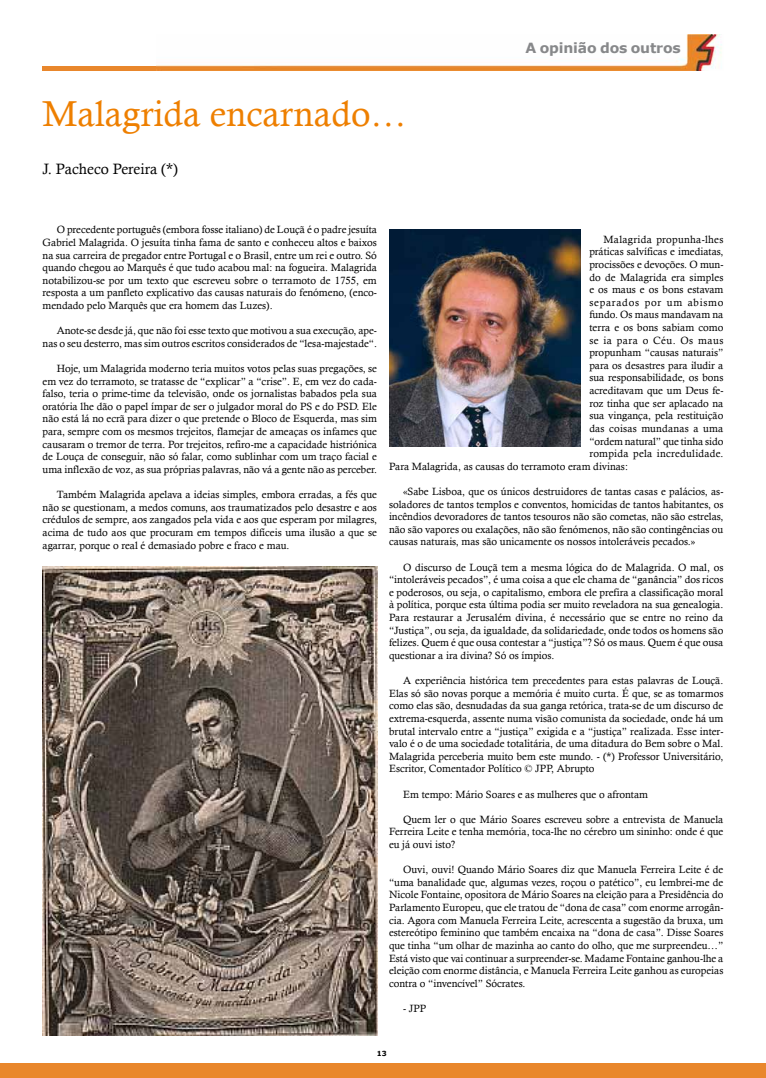
<style>
.page{position:relative;width:766px;height:1078px;background:#fff}
.page>*{position:absolute;margin:0;border:0;box-sizing:border-box;transform-origin:0 0}
.t1{font:36px "Calisto";color:#ee7f00}
.t2{font:15px "Calisto";color:#000}
.t3{font:700 14px "Verdana";letter-spacing:-.01em;color:#87888a}
.t4{font:10.5px/12.6px "Calisto";color:#000;text-align:justify}
.t5{font:10.5px "Calisto";letter-spacing:.025em;color:#000}
.t6{font:10.5px "Calisto";letter-spacing:.02em;color:#000}
.t7{font:10.5px "Calisto";letter-spacing:.07em;color:#000}
.t8{font:10.5px "Calisto";letter-spacing:.04em;color:#000}
.t9{font:700 7px "Verdana";color:#000}
</style>
<div class="page">
<div style="left:0;top:1063px;width:765px;height:14px;background:#e9872c"></div>
<img style="left:156px;top:34px;width:566px;height:37px">
<div style="left:43px;top:66px;width:113px;height:5px;background:#e9872c"></div>
<img style="left:43px;top:566px;width:334px;height:469px">
<img style="left:389px;top:229px;width:191px;height:217px">
<h1 class="t1" style="left:43px;top:93px;width:365px">Malagrida encarnado…</h1>
<h2 class="t2" style="left:43px;top:160px;width:137px">J. Pacheco Pereira (*)</h2>
<h3 class="t3" style="left:525px;top:39px;width:157px">A opinião dos outros</h3>
<p class="t4" style="left:43px;top:223px;width:336px;text-indent:14px">O precedente português (embora fosse italiano) de Louçã é o padre jesuíta Gabriel Malagrida. O jesuíta tinha fama de santo e conheceu altos e baixos na sua carreira de pregador entre Portugal e o Brasil, entre um rei e outro. Só quando chegou ao Marquês é que tudo acabou mal: na fogueira. Malagrida notabilizou-se por um texto que escreveu sobre o terramoto de 1755, em resposta a um panfleto explicativo das causas naturais do fenómeno, (enco&shy;mendado pelo Marquês que era homem das Luzes).</p>
<p class="t4" style="left:43px;top:324px;width:336px;text-align:right">Anote-se desde já, que não foi esse texto que motivou a sua execução, ape&shy;nas o seu desterro, mas sim outros escritos considerados de “lesa-majestade“.</p>
<p class="t4" style="left:43px;top:362px;width:336px;text-indent:14px">Hoje, um Malagrida moderno teria muitos votos pelas suas pregações, se em vez do terramoto, se tratasse de “explicar” a “crise”. E, em vez do cada&shy;falso, teria o prime-time da televisão, onde os jornalistas babados pela sua oratória lhe dão o papel ímpar de ser o julgador moral do PS e do PSD. Ele não está lá no ecrã para dizer o que pretende o Bloco de Esquerda, mas sim para, sempre com os mesmos trejeitos, flamejar de ameaças os infames que causaram o tremor de terra. Por trejeitos, refiro-me a capacidade histriónica de Louça de conseguir, não só falar, como sublinhar com um traço facial e uma inflexão de voz, as sua próprias palavras, não vá a gente não as perceber.</p>
<p class="t4" style="left:43px;top:488px;width:336px;text-indent:14px">Também Malagrida apelava a ideias simples, embora erradas, a fés que não se questionam, a medos comuns, aos traumatizados pelo desastre e aos crédulos de sempre, aos zangados pela vida e aos que esperam por milagres, acima de tudo aos que procuram em tempos difíceis uma ilusão a que se agarrar, porque o real é demasiado pobre e fraco e mau.</p>
<p class="t5" style="left:603px;top:233px;width:121px">Malagrida propunha-lhes</p>
<p class="t4" style="left:589px;top:245px;width:135px">práticas salvíficas e imediatas,</p>
<p class="t4" style="left:589px;top:258px;width:135px">procissões e devoções. O mun-</p>
<p class="t4" style="left:589px;top:270px;width:135px">do de Malagrida era simples</p>
<p class="t4" style="left:589px;top:283px;width:135px">e os maus e os bons estavam</p>
<p class="t7" style="left:589px;top:296px;width:136px">separados por um abismo</p>
<p class="t4" style="left:589px;top:308px;width:135px">fundo. Os maus mandavam na</p>
<p class="t4" style="left:589px;top:321px;width:136px">terra e os bons sabiam como</p>
<p class="t8" style="left:589px;top:334px;width:135px">se ia para o Céu. Os maus</p>
<p class="t4" style="left:589px;top:346px;width:135px">propunham “causas naturais”</p>
<p class="t4" style="left:589px;top:359px;width:135px">para os desastres para iludir a</p>
<p class="t4" style="left:589px;top:371px;width:135px">sua responsabilidade, os bons</p>
<p class="t4" style="left:589px;top:384px;width:135px">acreditavam que um Deus fe-</p>
<p class="t4" style="left:589px;top:396px;width:135px">roz tinha que ser aplacado na</p>
<p class="t4" style="left:589px;top:409px;width:135px">sua vingança, pela restituição</p>
<p class="t6" style="left:589px;top:422px;width:135px">das coisas mundanas a uma</p>
<p class="t4" style="left:589px;top:434px;width:135px">“ordem natural” que tinha sido</p>
<p class="t5" style="left:589px;top:447px;width:135px">rompida pela incredulidade.</p>
<p class="t4" style="left:389px;top:459px;width:240px">Para Malagrida, as causas do terramoto eram divinas:</p>
<p class="t4" style="left:389px;top:485px;width:336px;text-indent:14px">«Sabe Lisboa, que os únicos destruidores de tantas casas e palácios, as&shy;soladores de tantos templos e conventos, homicidas de tantos habitantes, os incêndios devoradores de tantos tesouros não são cometas, não são estrelas, não são vapores ou exalações, não são fenómenos, não são contingências ou causas naturais, mas são unicamente os nossos intoleráveis pecados.»</p>
<p class="t4" style="left:389px;top:560px;width:336px;text-indent:14px">O discurso de Louçã tem a mesma lógica do de Malagrida. O mal, os “intoleráveis pecados”, é uma coisa a que ele chama de “ganância” dos ricos e poderosos, ou seja, o capitalismo, embora ele prefira a classificação moral à política, porque esta última podia ser muito reveladora na sua genealogia.<br>Para restaurar a Jerusalém divina, é necessário que se entre no reino da “Justiça”, ou seja, da igualdade, da solidariedade, onde todos os homens são felizes. Quem é que ousa contestar a “justiça”? Só os maus. Quem é que ousa questionar a ira divina? Só os ímpios.</p>
<p class="t4" style="left:389px;top:674px;width:336px;text-indent:14px">A experiência histórica tem precedentes para estas palavras de Louçã.<br>Elas só são novas porque a memória é muito curta. É que, se as tomarmos como elas são, desnudadas da sua ganga retórica, trata-se de um discurso de extrema-esquerda, assente numa visão comunista da sociedade, onde há um brutal intervalo entre a “justiça” exigida e a “justiça” realizada. Esse inter&shy;valo é o de uma sociedade totalitária, de uma ditadura do Bem sobre o Mal.<br>Malagrida perceberia muito bem este mundo. - (*) Professor Universitário, Escritor, Comentador Político © JPP, Abrupto</p>
<p class="t4" style="left:403px;top:787px;width:246px">Em tempo: Mário Soares e as mulheres que o afrontam</p>
<p class="t4" style="left:389px;top:812px;width:336px;text-indent:14px">Quem ler o que Mário Soares escreveu sobre a entrevista de Manuela Ferreira Leite e tenha memória, toca-lhe no cérebro um sininho: onde é que eu já ouvi isto?</p>
<p class="t4" style="left:389px;top:863px;width:336px;text-indent:14px">Ouvi, ouvi! Quando Mário Soares diz que Manuela Ferreira Leite é de “uma banalidade que, algumas vezes, roçou o patético”, eu lembrei-me de Nicole Fontaine, opositora de Mário Soares na eleição para a Presidência do Parlamento Europeu, que ele tratou de “dona de casa” com enorme arrogân&shy;cia. Agora com Manuela Ferreira Leite, acrescenta a sugestão da bruxa, um estereótipo feminino que também encaixa na “dona de casa”. Disse Soares que tinha “um olhar de mazinha ao canto do olho, que me surpreendeu…” Está visto que vai continuar a surpreender-se. Madame Fontaine ganhou-lhe a eleição com enorme distância, e Manuela Ferreira Leite ganhou as europeias contra o “invencível” Sócrates.</p>
<p class="t4" style="left:403px;top:1001px;width:25px">- JPP</p>
<p class="t9" style="left:377px;top:1049px;width:11px">13</p>
</div>
